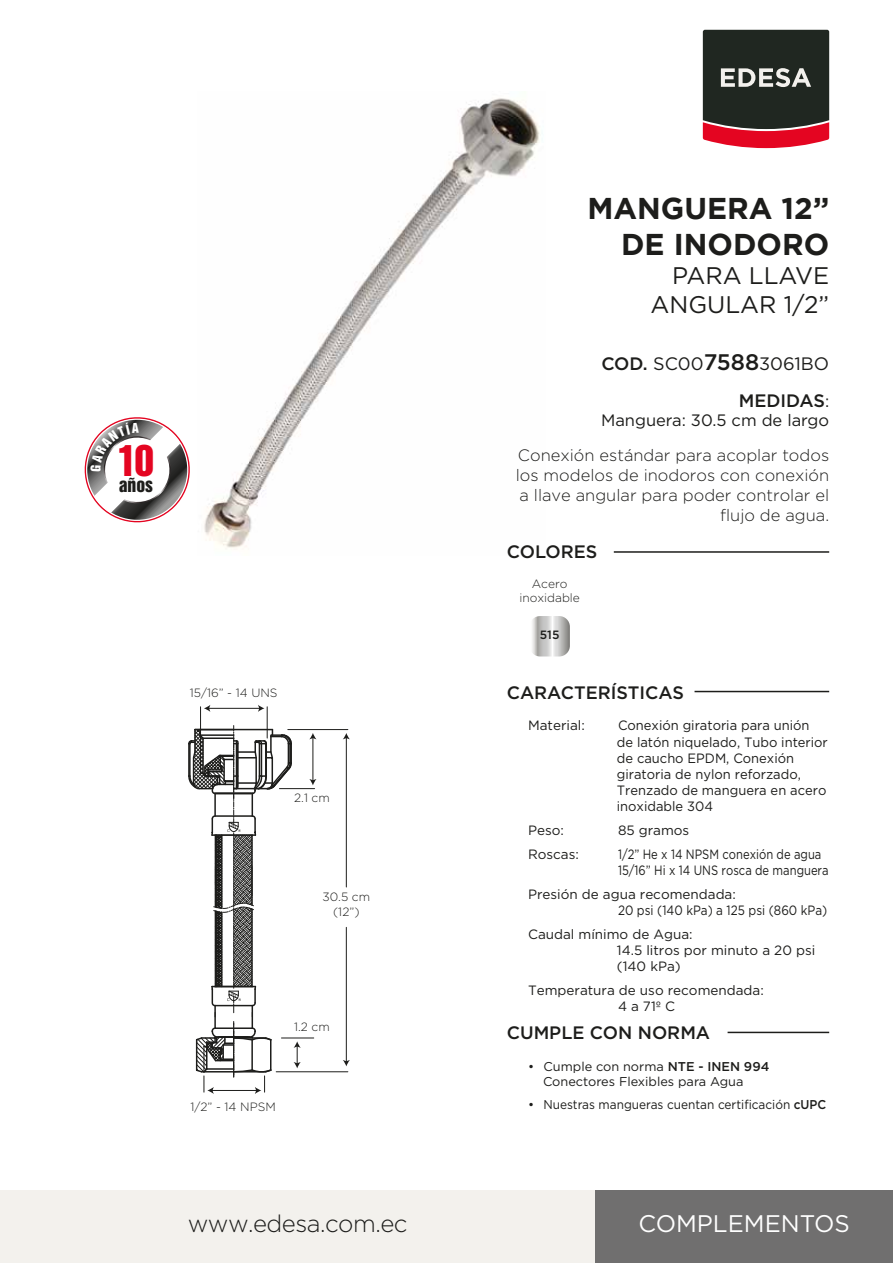
<style>
.page{position:relative;width:893px;height:1263px;background:#fff}
.page>*{position:absolute;margin:0;border:0;box-sizing:border-box;transform-origin:0 0}
.t1{font:39.3px "Helvetica Inserat";color:#e40521}
.t2{font:700 30px/36px "Gotham";color:#1d1d1b;text-align:right}
.t3{font:24px/28.8px "Gotham";color:#1d1d1b;text-align:right}
.t4{font:300 24px "Gotham";letter-spacing:-.02em;color:#1d1d1b}
.t5{font:24px "Gotham";color:#fff}
.t6{font:500 18px/36.6px "Gotham";color:#1d1d1b;text-align:right}
.t7{font:17.7px "Helvetica Inserat";color:#1d1d1b}
.t8{font:300 16.5px/19.8px "Gotham";color:#1d1d1b;text-align:right}
.t9{font:16.5px "Gotham";color:#1d1d1b}
.t10{font:13.5px/16.2px "Gotham";color:#1d1d1b}
.t11{font:13.5px/16.2px "Gotham";color:#1d1d1b;scale:.96 1}
.t12{font:13.5px/16.2px "Gotham";color:#1d1d1b;scale:.83 1}
.t13{font:12.75px/15.3px "Gotham";color:#1d1d1b}
.t14{font:300 12px/14.4px "Gotham";color:#1d1d1b;text-align:center}
.t15{font:500 12px "Gotham";color:#1d1d1b}
.s1{font-weight:400}
.s2{font-size:22.5px}
.s3{font-weight:400;font-size:16.5px}
.s4{font-weight:500}
</style>
<div class="page">
<img style="left:204px;top:98px;width:336px;height:451px">
<div style="left:0;top:1191px;width:893px;height:72px;background:#f3f1ed"></div>
<div style="left:595px;top:1191px;width:298px;height:72px;background:#706f6f"></div>
<hr style="left:728px;top:1032px;width:101px;height:1px;background:#1d1d1b">
<hr style="left:694px;top:691px;width:135px;height:1px;background:#1d1d1b">
<hr style="left:614px;top:551px;width:215px;height:2px;background:#1d1d1b">
<svg style="left:703px;top:30px;width:126px;height:118px;background:#523736"></svg>
<svg style="left:532px;top:616px;width:38px;height:40px;background:#c8c8c6"></svg>
<hr style="left:346px;top:737px;width:1px;height:150px;background:#1d1d1b">
<svg style="left:343px;top:733px;width:7px;height:6px"></svg>
<hr style="left:346px;top:927px;width:1px;height:135px;background:#1d1d1b">
<svg style="left:343px;top:1060px;width:7px;height:6px"></svg>
<hr style="left:276px;top:1071px;width:72px;height:1px;background:#1d1d1b">
<hr style="left:288px;top:729px;width:60px;height:1px;background:#1d1d1b">
<hr style="left:313px;top:737px;width:1px;height:44px;background:#1d1d1b">
<svg style="left:309px;top:779px;width:7px;height:6px"></svg>
<svg style="left:309px;top:733px;width:7px;height:6px"></svg>
<hr style="left:279px;top:788px;width:36px;height:1px;background:#1d1d1b">
<hr style="left:208px;top:708px;width:52px;height:1px;background:#1d1d1b">
<svg style="left:204px;top:705px;width:6px;height:7px"></svg>
<svg style="left:258px;top:705px;width:6px;height:7px"></svg>
<hr style="left:200px;top:707px;width:1px;height:31px;background:#1d1d1b">
<hr style="left:267px;top:707px;width:1px;height:31px;background:#1d1d1b">
<hr style="left:281px;top:1037px;width:33px;height:1px;background:#1d1d1b">
<svg style="left:188px;top:725px;width:113px;height:369px"></svg>
<svg style="left:84px;top:417px;width:106px;height:106px"></svg>
<h1 class="t1" style="left:118px;top:437px;width:38px">10</h1>
<h3 class="t7" style="left:119px;top:475px;width:36px">AÑOS</h3>
<p class="t14" style="left:190px;top:685px;width:89px">15/16” - 14 UNS</p>
<p class="t14" style="left:294px;top:790px;width:37px">2.1 cm</p>
<p class="t14" style="left:322px;top:889px;width:49px">30.5 cm (12”)</p>
<p class="t14" style="left:294px;top:1019px;width:37px">1.2 cm</p>
<p class="t14" style="left:190px;top:1099px;width:87px">1/2” - 14 NPSM</p>
<h3 class="t4" style="left:188px;top:1208px;width:221px">www.edesa.com.ec</h3>
<h2 class="t2" style="left:587px;top:190px;width:243px">MANGUERA 12”<br>DE INODORO</h2>
<h3 class="t3" style="left:650px;top:261px;width:180px">PARA LLAVE<br>ANGULAR 1/2”</h3>
<h3 class="t6" style="left:601px;top:345px;width:229px">COD. <span class="s1">SC00</span><span class="s2">7588</span><span class="s1">3061BO<br></span>MEDIDAS<span class="s3">:</span></h3>
<p class="t9" style="left:601px;top:410px;width:230px">Manguera: 30.5 cm de largo</p>
<p class="t8" style="left:516px;top:445px;width:315px">Conexión estándar para acoplar todos los modelos de inodoros con conexión a llave angular para poder controlar el flujo de agua.</p>
<h3 class="t6" style="left:507px;top:533px;width:92px">COLORES</h3>
<p class="t14" style="left:519px;top:576px;width:62px">Acero inoxidable</p>
<p class="t15" style="left:540px;top:626px;width:21px">515</p>
<h3 class="t6" style="left:507px;top:674px;width:179px">CARACTERÍSTICAS</h3>
<p class="t10" style="left:528px;top:717px;width:58px">Material:</p>
<p class="t11" style="left:617px;top:717px;width:221px">Conexión giratoria para unión de latón niquelado, Tubo interior de caucho EPDM, Conexión giratoria de nylon reforzado,<br>Trenzado de manguera en acero inoxidable 304</p>
<p class="t10" style="left:528px;top:822px;width:37px">Peso:</p>
<p class="t10" style="left:618px;top:822px;width:73px">85 gramos</p>
<p class="t10" style="left:528px;top:846px;width:52px">Roscas:</p>
<p class="t12" style="left:618px;top:846px;width:255px">1/2” He x 14 NPSM conexión de agua<br>15/16” Hi x 14 UNS rosca de manguera</p>
<p class="t10" style="left:618px;top:886px;width:211px;text-indent:-90px">Presión de agua recomendada:<br>20 psi (140 kPa) a 125 psi (860 kPa)</p>
<p class="t10" style="left:617px;top:925px;width:200px;text-indent:-89px">Caudal mínimo de Agua:<br>14.5 litros por minuto a 20 psi (140 kPa)</p>
<p class="t10" style="left:528px;top:982px;width:237px;text-align:center">Temperatura de uso recomendada:<br>4 a 71º C</p>
<h3 class="t6" style="left:507px;top:1014px;width:205px">CUMPLE CON NORMA</h3>
<p class="t13" style="left:543px;top:1058px;width:228px;text-indent:-15px">• Cumple con norma <span class="s4">NTE - INEN 994<br></span>Conectores Flexibles para Agua</p>
<p class="t13" style="left:528px;top:1096px;width:300px">• Nuestras mangueras cuentan certificación <span class="s4">cUPC</span></p>
<h3 class="t5" style="left:638px;top:1208px;width:213px">COMPLEMENTOS</h3>
</div>
